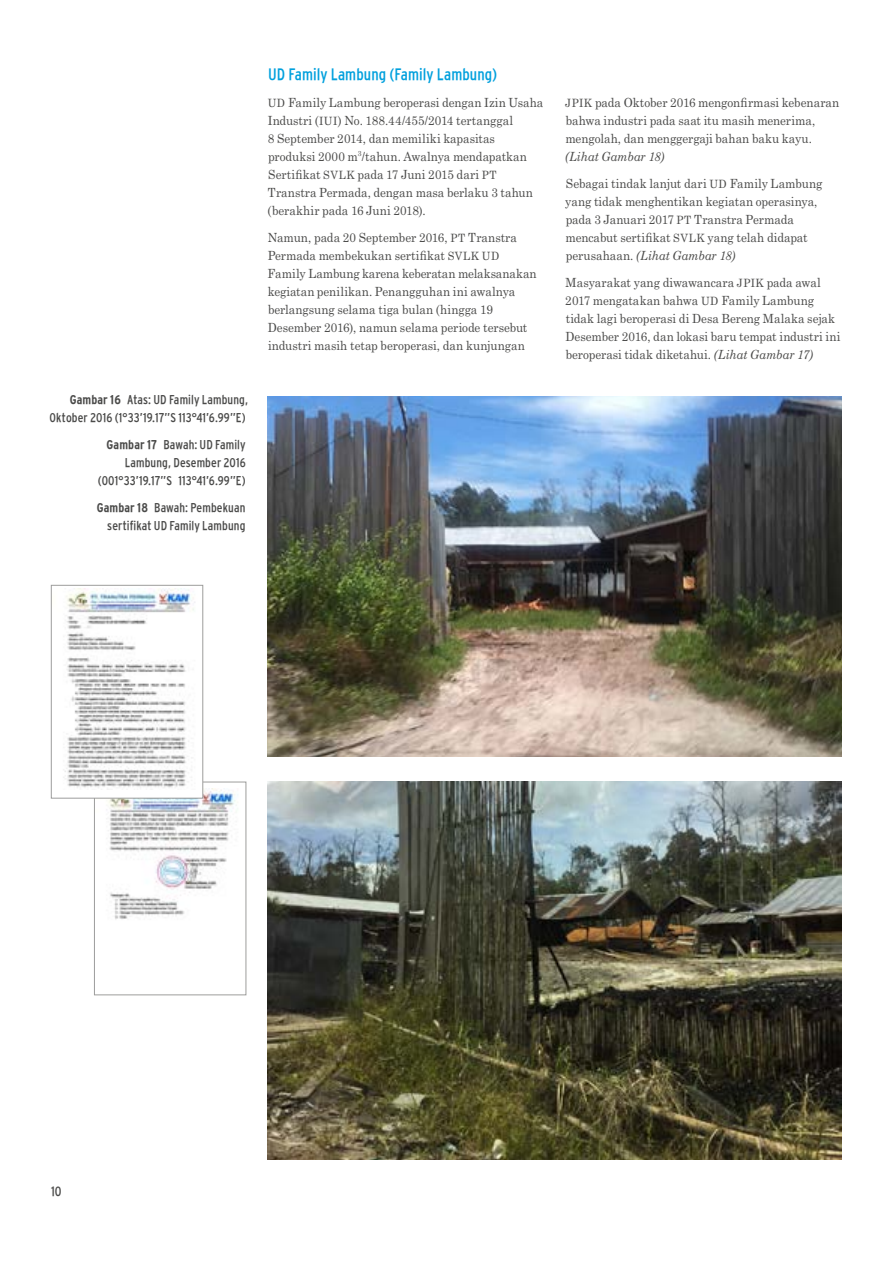
<style>
.page{position:relative;width:893px;height:1263px;background:#fff}
.page>*{position:absolute;margin:0;border:0;box-sizing:border-box;transform-origin:0 0}
.t1{font:condensed 16.5px "Interstate";letter-spacing:.005em;color:#00a0dd}
.t2{font:condensed 13.5px "Interstate";color:#4a4a49}
.t3{font:condensed 12.75px/18px "Interstate";letter-spacing:.01em;color:#4a4a49;text-align:right}
.t4{font:12.6px/18px "Century Schoolbook";color:#4a4a49;scale:.93 1}
.s1{font-weight:700}
.s2{font-size:11.4px}
.s3{font-style:italic}
</style>
<div class="page">
<img style="left:267px;top:397px;width:575px;height:359px">
<img style="left:267px;top:782px;width:574px;height:378px">
<img style="left:96px;top:788px;width:142px;height:132px">
<div style="left:94px;top:782px;width:152px;height:213px;border:1px solid #9d9d9c"></div>
<div style="left:51px;top:585px;width:152px;height:213px;background:#fff"></div>
<img style="left:63px;top:588px;width:132px;height:200px">
<div style="left:51px;top:585px;width:152px;height:213px;border:1px solid #9d9d9c"></div>
<p class="t3" style="left:50px;top:390px;width:200px"><span class="s1">Gambar 16</span> Atas: UD Family Lambung,<br>Oktober 2016 (1°33’19.17”S 113°41’6.99”E)</p>
<p class="t3" style="left:98px;top:435px;width:149px"><span class="s1">Gambar 17</span> Bawah: UD Family<br>Lambung, Desember 2016 (001°33’19.17”S 113°41’6.99”E)</p>
<p class="t3" style="left:97px;top:498px;width:150px"><span class="s1">Gambar 18</span> Bawah: Pembekuan sertifikat UD Family Lambung</p>
<h1 class="t1" style="left:268px;top:65px;width:231px">UD Family Lambung (Family Lambung)</h1>
<p class="t4" style="left:268px;top:93px;width:298px"><span class="s2">UD</span> Family Lambung beroperasi dengan Izin Usaha Industri (<span class="s2">IUI</span>) No. 188.44/455/2014 tertanggal<br>8 September 2014, dan memiliki kapasitas produksi 2000 m<sup>3</sup>/tahun. Awalnya mendapatkan Sertifikat <span class="s2">SVLK</span> pada 17 Juni 2015 dari <span class="s2">PT </span>Transtra Permada, dengan masa berlaku 3 tahun (berakhir pada 16 Juni 2018).</p>
<p class="t4" style="left:268px;top:228px;width:291px">Namun, pada 20 September 2016, <span class="s2">PT</span> Transtra Permada membekukan sertifikat <span class="s2">SVLK UD </span>Family Lambung karena keberatan melaksanakan kegiatan penilikan. Penangguhan ini awalnya berlangsung selama tiga bulan (hingga 19<br>Desember 2016), namun selama periode tersebut industri masih tetap beroperasi, dan kunjungan</p>
<p class="t4" style="left:565px;top:93px;width:296px"><span class="s2">JPIK</span> pada Oktober 2016 mengonfirmasi kebenaran bahwa industri pada saat itu masih menerima, mengolah, dan menggergaji bahan baku kayu.</p>
<p class="t4" style="left:565px;top:142px;width:278px;line-height:27px"><span class="s3">(Lihat Gambar 18)<br></span>Sebagai tindak lanjut dari <span class="s2">UD</span> Family Lambung</p>
<p class="t4" style="left:565px;top:192px;width:273px">yang tidak menghentikan kegiatan operasinya, pada 3 Januari 2017 <span class="s2">PT</span> Transtra Permada mencabut sertifikat <span class="s2">SVLK</span> yang telah didapat perusahaan. <span class="s3">(Lihat Gambar 18)</span></p>
<p class="t4" style="left:565px;top:273px;width:297px">Masyarakat yang diwawancara <span class="s2">JPIK</span> pada awal 2017 mengatakan bahwa <span class="s2">UD</span> Family Lambung tidak lagi beroperasi di Desa Bereng Malaka sejak Desember 2016, dan lokasi baru tempat industri ini beroperasi tidak diketahui. <span class="s3">(Lihat Gambar 17)</span></p>
<p class="t2" style="left:51px;top:1183px;width:12px">10</p>
</div>
